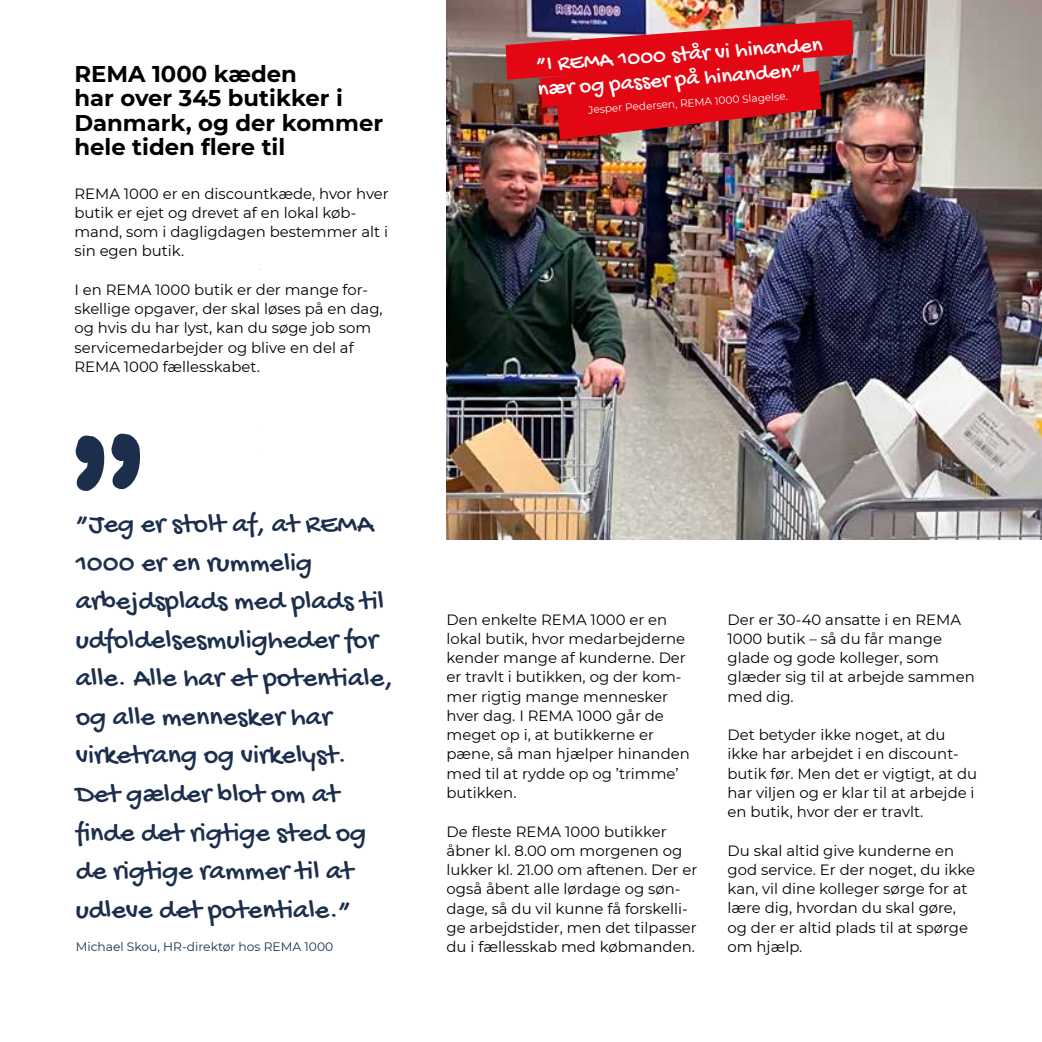
<style>
.page{position:relative;width:1042px;height:1042px;background:#fff}
.page>*{position:absolute;margin:0;border:0;box-sizing:border-box;transform-origin:0 0}
.t1{font:28px/38.5px "Gochi Hand";color:#1b2f4d}
.t2{font:700 22.75px/24.5px "Montserrat";color:#000}
.t3{font:22.75px/24.5px "Gochi Hand";color:#fff}
.t4{font:14.88px/19.2px "Montserrat";color:#000}
.t5{font:12.25px "Montserrat";color:#1b2f4d}
.t6{font:10.5px "Montserrat";color:#fff}
</style>
<div class="page">
<img style="left:446px;top:0;width:596px;height:539px">
<img style="left:506px;top:20px;width:347px;height:120px">
<svg style="left:75px;top:433px;width:66px;height:58px"></svg>
<h2 class="t2" style="left:74px;top:60px;width:310px">REMA 1000 kæden<br>har over 345 butikker i<br>Danmark, og der kommer hele tiden flere til</h2>
<p class="t4" style="left:74px;top:183px;width:316px">REMA 1000 er en discountkæde, hvor hver butik er ejet og drevet af en lokal køb&shy;mand, som i dagligdagen bestemmer alt i sin egen butik.</p>
<p class="t4" style="left:74px;top:279px;width:310px">I en REMA 1000 butik er der mange for&shy;skellige opgaver, der skal løses på en dag, og hvis du har lyst, kan du søge job som servicemedarbejder og blive en del af REMA 1000 fællesskabet.</p>
<h2 class="t3" style="left:535px;top:54px;width:289px;rotate:-4deg">”I REMA 1000 står vi hinanden nær og passer på hinanden”</h2>
<p class="t6" style="left:588px;top:103px;width:201px;rotate:-4deg">Jesper Pedersen, REMA 1000 Slagelse.</p>
<p class="t1" style="left:76px;top:507px;width:319px">”Jeg er stolt af, at REMA<br>1000 er en rummelig arbejdsplads med plads til udfoldelsesmuligheder for alle. Alle har et potentiale, og alle mennesker har virketrang og virkelyst.<br>Det gælder blot om at finde det rigtige sted og de rigtige rammer til at udleve det potentiale.”</p>
<p class="t4" style="left:727px;top:609px;width:249px">Der er 30-40 ansatte i en REMA<br>1000 butik – så du får mange glade og gode kolleger, som glæder sig til at arbejde sammen med dig.</p>
<p class="t4" style="left:727px;top:725px;width:251px">Det betyder ikke noget, at du ikke har arbejdet i en discount&shy;butik før. Men det er vigtigt, at du har viljen og er klar til at arbejde i en butik, hvor der er travlt.</p>
<p class="t4" style="left:727px;top:840px;width:249px">Du skal altid give kunderne en god service. Er der noget, du ikke kan, vil dine kolleger sørge for at lære dig, hvordan du skal gøre, og der er altid plads til at spørge</p>
<p class="t4" style="left:446px;top:609px;width:245px">Den enkelte REMA 1000 er en lokal butik, hvor medarbejderne kender mange af kunderne. Der er travlt i butikken, og der kom&shy;mer rigtig mange mennesker hver dag. I REMA 1000 går de meget op i, at butikkerne er pæne, så man hjælper hinanden med til at rydde op og ’trimme’ butikken.</p>
<p class="t4" style="left:446px;top:821px;width:252px">De fleste REMA 1000 butikker åbner kl. 8.00 om morgenen og lukker kl. 21.00 om aftenen. Der er også åbent alle lørdage og søn&shy;dage, så du vil kunne få forskelli&shy;ge arbejdstider, men det tilpasser du i fællesskab med købmanden.</p>
<p class="t5" style="left:76px;top:938px;width:259px">Michael Skou, HR-direktør hos REMA 1000</p>
<p class="t4" style="left:727px;top:936px;width:76px">om hjælp.</p>
</div>
